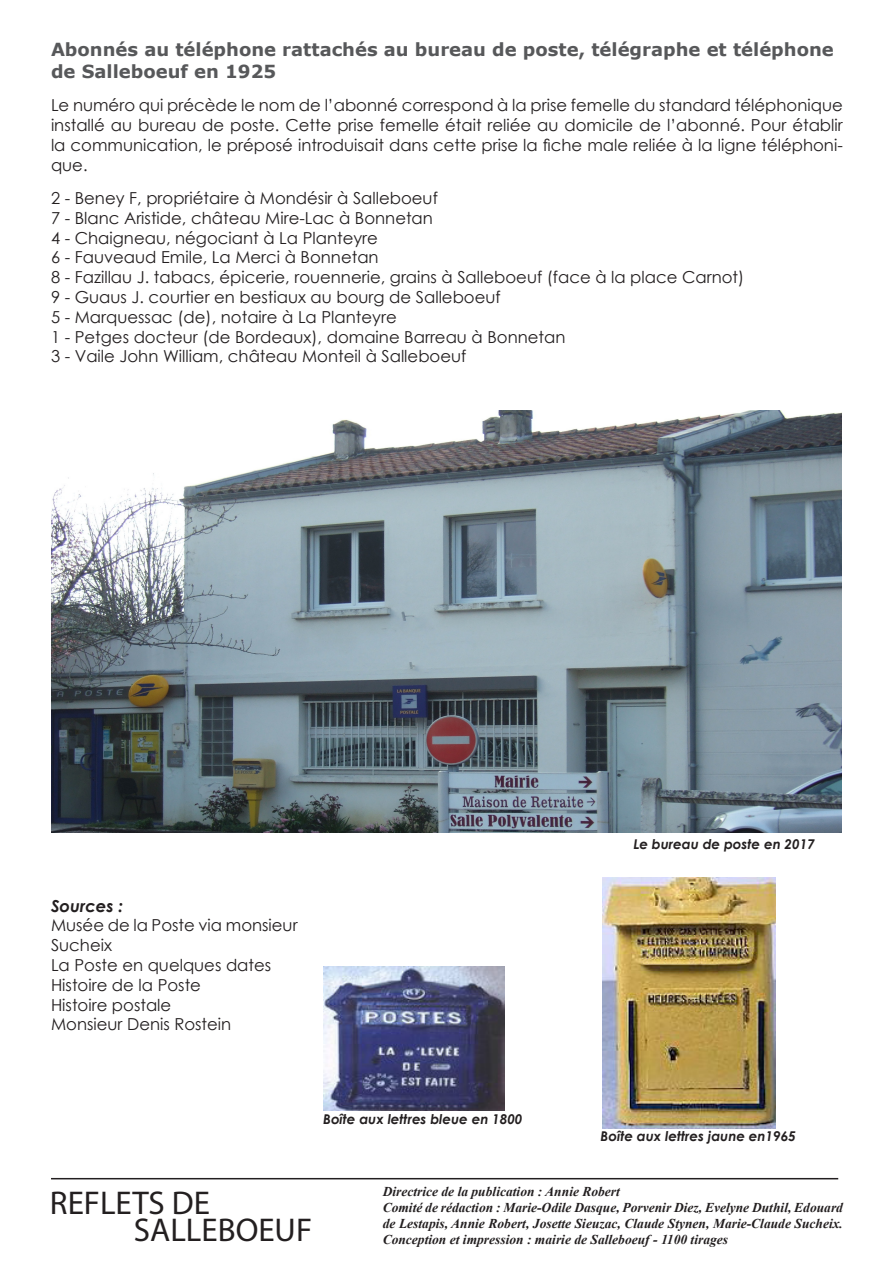
<style>
.page{position:relative;width:893px;height:1263px;background:#fff}
.page>*{position:absolute;margin:0;border:0;box-sizing:border-box;transform-origin:0 0}
.Titre_1{font:33px "Myriad Pro";color:#231f20}
.sous-titre{font:700 18px "Verdana";color:#57585a}
.chapeau{font:16.5px/19.8px "Century Gothic";color:#231f20;text-align:justify}
.texte{font:16.5px/19.8px "Century Gothic";color:#231f20}
.texte-2{font:italic 700 16.5px "Century Gothic";color:#231f20}
.chapeau-2{font:italic 700 13.5px/16.2px "Times New Roman";color:#231f20;text-align:justify}
.chapeau-3{font:italic 700 13.5px "Century Gothic";color:#231f20}
</style>
<div class="page">
<img style="left:51px;top:410px;width:791px;height:422px">
<hr style="left:51px;top:1178px;width:787px;height:1px;background:#231f20">
<img style="left:603px;top:878px;width:172px;height:250px">
<img style="left:323px;top:966px;width:182px;height:144px">
<p class="sous-titre" style="left:51px;top:37px;width:784px">Abonnés au téléphone rattachés au bureau de poste, télégraphe et téléphone</p>
<p class="sous-titre" style="left:51px;top:59px;width:227px">de Salleboeuf en 1925</p>
<p class="chapeau" style="left:51px;top:95px;width:793px">Le numéro qui précède le nom de l’abonné correspond à la prise femelle du standard téléphonique installé au bureau de poste. Cette prise femelle était reliée au domicile de l’abonné. Pour établir la communication, le préposé introduisait dans cette prise la fiche male reliée à la ligne téléphoni&shy;que.</p>
<p class="chapeau" style="left:51px;top:188px;width:388px">2 - Beney F, propriétaire à Mondésir à Salleboeuf</p>
<p class="chapeau" style="left:51px;top:208px;width:383px">7 - Blanc Aristide, château Mire-Lac à Bonnetan</p>
<p class="chapeau" style="left:51px;top:227px;width:328px">4 - Chaigneau, négociant à La Planteyre</p>
<p class="chapeau" style="left:51px;top:247px;width:329px">6 - Fauveaud Emile, La Merci à Bonnetan</p>
<p class="chapeau" style="left:51px;top:267px;width:695px">8 - Fazillau J. tabacs, épicerie, rouennerie, grains à Salleboeuf (face à la place Carnot)</p>
<p class="chapeau" style="left:51px;top:287px;width:451px">9 - Guaus J. courtier en bestiaux au bourg de Salleboeuf</p>
<p class="chapeau" style="left:51px;top:307px;width:347px">5 - Marquessac (de), notaire à La Planteyre</p>
<p class="chapeau" style="left:51px;top:326px;width:516px">1 - Petges docteur (de Bordeaux), domaine Barreau à Bonnetan</p>
<p class="chapeau" style="left:51px;top:346px;width:417px">3 - Vaile John William, château Monteil à Salleboeuf</p>
<p class="texte-2" style="left:51px;top:893px;width:73px">Sources :</p>
<p class="texte" style="left:51px;top:915px;width:248px">Musée de la Poste via monsieur<br>Sucheix</p>
<p class="texte" style="left:51px;top:955px;width:222px">La Poste en quelques dates</p>
<p class="texte" style="left:51px;top:975px;width:151px">Histoire de la Poste</p>
<p class="texte" style="left:51px;top:994px;width:122px">Histoire postale</p>
<p class="texte" style="left:51px;top:1014px;width:182px">Monsieur Denis Rostein</p>
<p class="chapeau-3" style="left:634px;top:834px;width:183px">Le bureau de poste en 2017</p>
<p class="chapeau-3" style="left:323px;top:1109px;width:201px">Boîte aux lettres bleue en 1800</p>
<p class="chapeau-3" style="left:601px;top:1126px;width:197px">Boîte aux lettres jaune en1965</p>
<p class="Titre_1" style="left:50px;top:1183px;width:162px">REFLETS DE</p>
<p class="Titre_1" style="left:134px;top:1210px;width:180px">SALLEBOEUF</p>
<p class="chapeau-2" style="left:383px;top:1182px;width:239px">Directrice de la publication : Annie Robert</p>
<p class="chapeau-2" style="left:383px;top:1199px;width:462px">Comité de rédaction : Marie-Odile Dasque, Porvenir Diez, Evelyne Duthil, Edouard de Lestapis, Annie Robert, Josette Sieuzac, Claude Stynen, Marie-Claude Sucheix.<br>Conception et impression : mairie de Salleboeuf - 1100 tirages</p>
</div>
